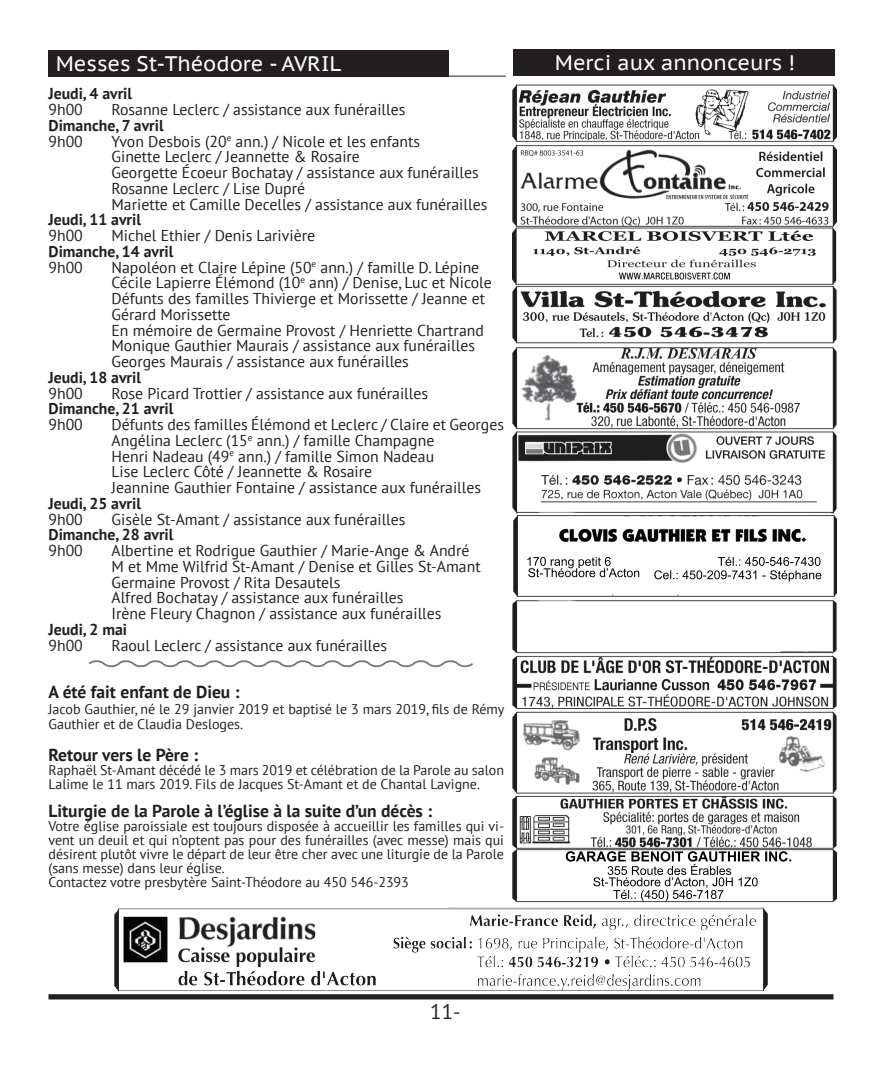
<style>
.page{position:relative;width:882px;height:1071px;background:#fff}
.page>*{position:absolute;margin:0;border:0;box-sizing:border-box;transform-origin:0 0}
.t1{font:21px "PT Sans Caption";color:#fff}
.t2{font:21px "PT Sans";color:#231f20}
.t3{font:700 17.5px "PT Sans";color:#231f20}
.t4{font:15.75px/15.8px "PT Sans";color:#231f20}
.t5{font:700 15.75px "PT Sans";color:#231f20}
.t6{font:14px/14px "PT Sans";color:#231f20}
</style>
<div class="page">
<div style="left:49px;top:994px;width:784px;height:5px;background:#231f20"></div>
<div style="left:49px;top:50px;width:400px;height:27px;background:#231f20"></div>
<hr style="left:319px;top:75px;width:187px;height:2px;background:#231f20">
<img style="left:115px;top:908px;width:652px;height:84px">
<div style="left:513px;top:49px;width:322px;height:27px;background:#231f20"></div>
<img style="left:513px;top:84px;width:323px;height:819px">
<svg style="left:88px;top:660px;width:385px;height:8px"></svg>
<h1 class="t1" style="left:56px;top:50px;width:287px">Messes St-Théodore - AVRIL</h1>
<p class="t5" style="left:49px;top:83px;width:85px">Jeudi, 4 avril</p>
<p class="t4" style="left:49px;top:101px;width:36px">9h00</p>
<p class="t4" style="left:112px;top:101px;width:295px">Rosanne Leclerc / assistance aux funérailles</p>
<p class="t5" style="left:49px;top:115px;width:117px">Dimanche, 7 avril</p>
<p class="t4" style="left:49px;top:133px;width:36px">9h00</p>
<p class="t4" style="left:112px;top:133px;width:377px">Yvon Desbois (20<sup>e</sup> ann.) / Nicole et les enfants<br>Ginette Leclerc / Jeannette &amp; Rosaire<br>Georgette Écoeur Bochatay / assistance aux funérailles Rosanne Leclerc / Lise Dupré<br>Mariette et Camille Decelles / assistance aux funérailles</p>
<p class="t5" style="left:49px;top:209px;width:94px">Jeudi, 11 avril</p>
<p class="t4" style="left:49px;top:227px;width:36px">9h00</p>
<p class="t4" style="left:112px;top:227px;width:205px">Michel Ethier / Denis Larivière</p>
<p class="t5" style="left:49px;top:241px;width:126px">Dimanche, 14 avril</p>
<p class="t4" style="left:49px;top:259px;width:36px">9h00</p>
<p class="t4" style="left:112px;top:259px;width:382px">Napoléon et Claire Lépine (50<sup>e</sup> ann.) / famille D. Lépine Cécile Lapierre Élémond (10<sup>e</sup> ann) / Denise, Luc et Nicole Défunts des familles Thivierge et Morissette / Jeanne et Gérard Morissette<br>En mémoire de Germaine Provost / Henriette Chartrand Monique Gauthier Maurais / assistance aux funérailles Georges Maurais / assistance aux funérailles</p>
<p class="t5" style="left:49px;top:367px;width:94px">Jeudi, 18 avril</p>
<p class="t4" style="left:49px;top:385px;width:36px">9h00</p>
<p class="t4" style="left:112px;top:385px;width:318px">Rose Picard Trottier / assistance aux funérailles</p>
<p class="t5" style="left:49px;top:398px;width:126px">Dimanche, 21 avril</p>
<p class="t4" style="left:49px;top:416px;width:36px">9h00</p>
<p class="t4" style="left:112px;top:416px;width:394px">Défunts des familles Élémond et Leclerc / Claire et Georges Angélina Leclerc (15<sup>e</sup> ann.) / famille Champagne<br>Henri Nadeau (49<sup>e</sup> ann.) / famille Simon Nadeau<br>Lise Leclerc Côté / Jeannette &amp; Rosaire<br>Jeannine Gauthier Fontaine / assistance aux funérailles</p>
<p class="t5" style="left:49px;top:493px;width:94px">Jeudi, 25 avril</p>
<p class="t4" style="left:49px;top:511px;width:36px">9h00</p>
<p class="t4" style="left:112px;top:511px;width:296px">Gisèle St-Amant / assistance aux funérailles</p>
<p class="t5" style="left:49px;top:524px;width:126px">Dimanche, 28 avril</p>
<p class="t4" style="left:49px;top:542px;width:36px">9h00</p>
<p class="t4" style="left:112px;top:542px;width:371px">Albertine et Rodrigue Gauthier / Marie-Ange &amp; André M et Mme Wilfrid St-Amant / Denise et Gilles St-Amant Germaine Provost / Rita Desautels<br>Alfred Bochatay / assistance aux funérailles<br>Irène Fleury Chagnon / assistance aux funérailles</p>
<p class="t5" style="left:49px;top:619px;width:80px">Jeudi, 2 mai</p>
<p class="t4" style="left:49px;top:637px;width:36px">9h00</p>
<p class="t4" style="left:112px;top:637px;width:277px">Raoul Leclerc / assistance aux funérailles</p>
<p class="t3" style="left:49px;top:680px;width:193px">A été fait enfant de Dieu :</p>
<p class="t6" style="left:49px;top:700px;width:457px;line-height:15.8px">Jacob Gauthier, né le 29 janvier 2019 et baptisé le 3 mars 2019, fils de Rémy<br>Gauthier et de Claudia Desloges.</p>
<p class="t3" style="left:49px;top:743px;width:151px">Retour vers le Père :</p>
<p class="t6" style="left:49px;top:763px;width:457px">Raphaël St-Amant décédé le 3 mars 2019 et célébration de la Parole au salon<br>Lalime le 11 mars 2019. Fils de Jacques St-Amant et de Chantal Lavigne.</p>
<p class="t3" style="left:49px;top:799px;width:385px">Liturgie de la Parole à l’église à la suite d’un décès :</p>
<p class="t6" style="left:49px;top:819px;width:457px">Votre église paroissiale est toujours disposée à accueillir les familles qui vi&shy;vent un deuil et qui n’optent pas pour des funérailles (avec messe) mais qui désirent plutôt vivre le départ de leur être cher avec une liturgie de la Parole (sans messe) dans leur église.<br>Contactez votre presbytère Saint-Théodore au 450 546-2393</p>
<h1 class="t2" style="left:430px;top:999px;width:32px">11-</h1>
<h1 class="t1" style="left:555px;top:49px;width:242px">Merci aux annonceurs !</h1>
</div>
